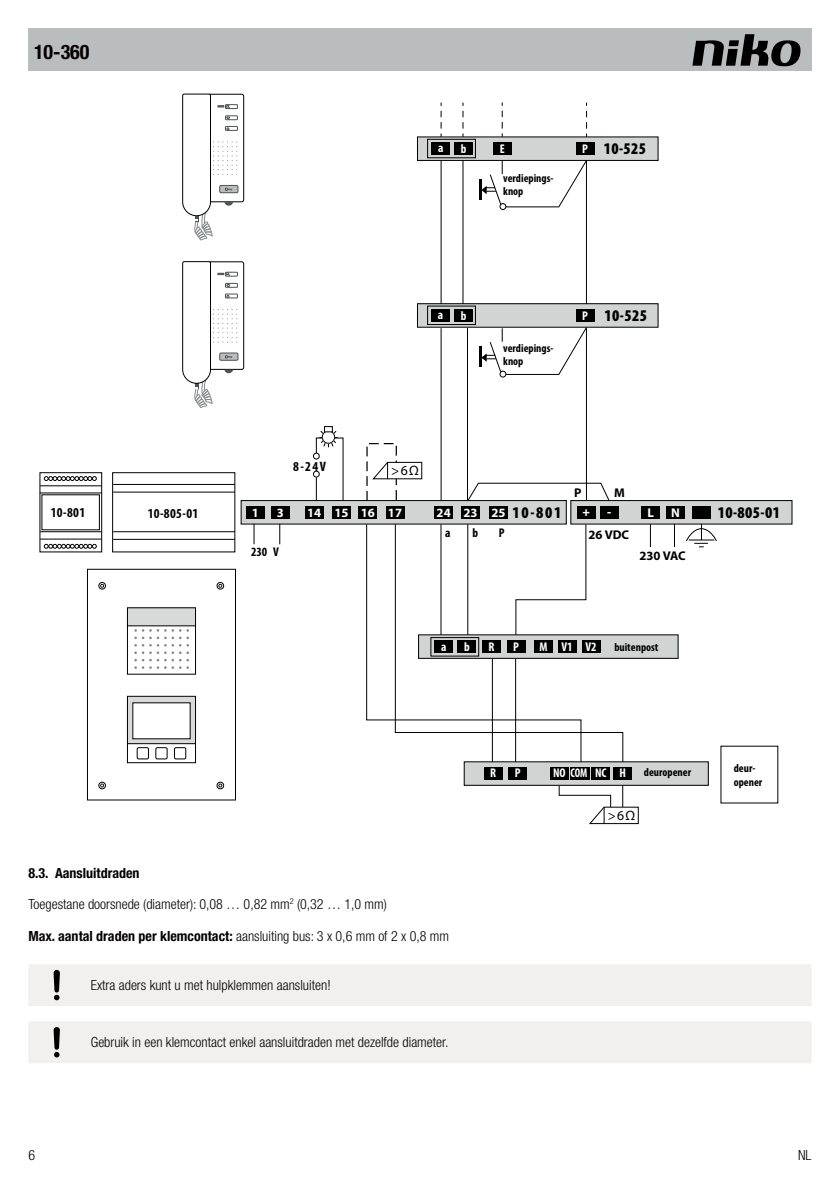
<style>
.page{position:relative;width:840px;height:1191px;background:#fff}
.page>*{position:absolute;margin:0;border:0;box-sizing:border-box;transform-origin:0 0}
.t1{font:700 condensed 20px "Helvetica Neue LT Pro";color:#040000}
.t2{font:900 condensed 16.4px "Myriad Pro";letter-spacing:.025em;color:#000}
.t3{font:300 condensed 14px/30.8px "Helvetica Neue LT Pro";color:#040000}
.t4{font:700 condensed 14px "Helvetica Neue LT Pro";color:#040000}
.t5{font:700 condensed 13.6px "Myriad Pro";letter-spacing:.025em;color:#000}
.t6{font:13.6px "Myriad Pro";color:#000}
.t7{font:700 condensed 12.6px "Myriad Pro";color:#fff}
.t8{font:700 12.6px "Myriad Pro";color:#fff}
.t9{font:700 12.6px "Myriad Pro";color:#000}
.t10{font:700 condensed 12.6px "Myriad Pro";color:#000}
.t11{font:900 12.6px "Myriad Pro";color:#fff}
.t12{font:700 condensed 11.6px/13.2px "Myriad Pro";color:#000}
.s1{font-weight:700;font-size:12.6px;color:#fff}
.s2{font-weight:700}
.s3{font-weight:300}
</style>
<div class="page">
<div style="left:28px;top:28px;width:783px;height:43px;background:#babdbd"></div>
<svg style="left:692px;top:34px;width:108px;height:32px"></svg>
<svg style="left:182px;top:93px;width:62px;height:148px"></svg>
<svg style="left:182px;top:261px;width:62px;height:147px"></svg>
<div style="left:417px;top:137px;width:240px;height:23px;background:#d1d4d3"></div>
<div style="left:417px;top:137px;width:241px;height:24px;border:1px solid #000"></div>
<div style="left:431px;top:142px;width:18px;height:13px;background:#000"></div>
<div style="left:454px;top:142px;width:18px;height:13px;background:#000"></div>
<div style="left:493px;top:142px;width:18px;height:13px;background:#000"></div>
<div style="left:576px;top:142px;width:18px;height:13px;background:#000"></div>
<div style="left:427px;top:139px;width:48px;height:19px;border:1px solid #000"></div>
<div style="left:417px;top:304px;width:240px;height:23px;background:#d1d4d3"></div>
<div style="left:417px;top:303px;width:241px;height:24px;border:1px solid #000"></div>
<div style="left:418px;top:635px;width:259px;height:23px;background:#d1d4d3"></div>
<div style="left:464px;top:762px;width:244px;height:23px;background:#d1d4d3"></div>
<div style="left:241px;top:500px;width:325px;height:24px;background:#d1d4d3"></div>
<div style="left:241px;top:500px;width:325px;height:24px;border:1px solid #000"></div>
<div style="left:570px;top:500px;width:221px;height:24px;background:#d1d4d3"></div>
<div style="left:570px;top:500px;width:221px;height:24px;border:1px solid #000"></div>
<div style="left:431px;top:309px;width:18px;height:13px;background:#000"></div>
<div style="left:454px;top:309px;width:18px;height:13px;background:#000"></div>
<div style="left:246px;top:506px;width:18px;height:13px;background:#000"></div>
<div style="left:271px;top:506px;width:18px;height:13px;background:#000"></div>
<div style="left:305px;top:506px;width:18px;height:13px;background:#000"></div>
<div style="left:332px;top:506px;width:18px;height:13px;background:#000"></div>
<div style="left:359px;top:506px;width:18px;height:13px;background:#000"></div>
<div style="left:386px;top:506px;width:18px;height:13px;background:#000"></div>
<div style="left:434px;top:506px;width:18px;height:13px;background:#000"></div>
<div style="left:461px;top:506px;width:18px;height:13px;background:#000"></div>
<div style="left:489px;top:506px;width:18px;height:13px;background:#000"></div>
<div style="left:641px;top:506px;width:18px;height:13px;background:#000"></div>
<div style="left:666px;top:506px;width:18px;height:13px;background:#000"></div>
<div style="left:691px;top:506px;width:18px;height:13px;background:#000"></div>
<div style="left:576px;top:506px;width:18px;height:13px;background:#000"></div>
<div style="left:600px;top:506px;width:18px;height:13px;background:#000"></div>
<div style="left:576px;top:309px;width:18px;height:13px;background:#000"></div>
<div style="left:427px;top:306px;width:48px;height:19px;border:1px solid #000"></div>
<div style="left:591px;top:766px;width:18px;height:13px;background:#000"></div>
<div style="left:613px;top:766px;width:18px;height:13px;background:#000"></div>
<div style="left:569px;top:766px;width:20px;height:13px;background:#000"></div>
<div style="left:581px;top:640px;width:18px;height:13px;background:#000"></div>
<div style="left:499px;top:203px;width:7px;height:7px;border:1px solid #000;border-radius:50%"></div>
<hr style="left:479px;top:179px;width:2px;height:20px;background:#000">
<div style="left:499px;top:371px;width:7px;height:6px;border:1px solid #000;border-radius:50%"></div>
<hr style="left:479px;top:347px;width:2px;height:20px;background:#000">
<hr style="left:440px;top:160px;width:1px;height:144px;background:#000">
<hr style="left:462px;top:160px;width:1px;height:144px;background:#000">
<hr style="left:585px;top:160px;width:1px;height:144px;background:#000">
<svg style="left:481px;top:159px;width:106px;height:49px"></svg>
<hr style="left:440px;top:328px;width:1px;height:172px;background:#000">
<hr style="left:467px;top:328px;width:1px;height:172px;background:#000">
<hr style="left:585px;top:328px;width:1px;height:172px;background:#000">
<svg style="left:481px;top:326px;width:106px;height:49px"></svg>
<svg style="left:440px;top:103px;width:1px;height:34px"></svg>
<svg style="left:462px;top:103px;width:1px;height:34px"></svg>
<svg style="left:501px;top:102px;width:1px;height:35px"></svg>
<div style="left:324px;top:426px;width:8px;height:6px;border:1px solid #000"></div>
<svg style="left:313px;top:430px;width:30px;height:71px"></svg>
<svg style="left:365px;top:443px;width:57px;height:59px"></svg>
<svg style="left:586px;top:784px;width:52px;height:40px"></svg>
<div style="left:112px;top:472px;width:123px;height:80px;border:1px solid #000"></div>
<div style="left:39px;top:472px;width:63px;height:80px;border:1px solid #000"></div>
<hr style="left:113px;top:484px;width:122px;height:1px;background:#000">
<hr style="left:113px;top:492px;width:122px;height:1px;background:#000">
<hr style="left:40px;top:485px;width:61px;height:1px;background:#000">
<hr style="left:40px;top:531px;width:61px;height:1px;background:#000">
<hr style="left:40px;top:538px;width:61px;height:1px;background:#000">
<svg style="left:44px;top:476px;width:53px;height:5px"></svg>
<svg style="left:44px;top:544px;width:43px;height:4px"></svg>
<svg style="left:39px;top:492px;width:64px;height:38px"></svg>
<svg style="left:466px;top:482px;width:143px;height:19px"></svg>
<svg style="left:649px;top:524px;width:1px;height:23px"></svg>
<svg style="left:685px;top:524px;width:31px;height:23px"></svg>
<svg style="left:87px;top:523px;width:499px;height:277px"></svg>
<svg style="left:127px;top:607px;width:69px;height:156px"></svg>
<div style="left:98px;top:582px;width:8px;height:7px;border:1px solid #000;border-radius:50%"></div>
<svg style="left:100px;top:584px;width:4px;height:3px"></svg>
<div style="left:216px;top:582px;width:8px;height:7px;border:1px solid #000;border-radius:50%"></div>
<svg style="left:218px;top:584px;width:4px;height:3px"></svg>
<div style="left:98px;top:782px;width:8px;height:7px;border:1px solid #000;border-radius:50%"></div>
<svg style="left:100px;top:783px;width:4px;height:4px"></svg>
<div style="left:216px;top:782px;width:8px;height:7px;border:1px solid #000;border-radius:50%"></div>
<svg style="left:218px;top:783px;width:4px;height:4px"></svg>
<div style="left:28px;top:964px;width:783px;height:42px;background:#f1f0ef"></div>
<div style="left:28px;top:1022px;width:783px;height:41px;background:#f1f0ef"></div>
<h1 class="t1" style="left:34px;top:45px;width:57px">10-360</h1>
<p class="t5" style="left:51px;top:507px;width:36px">10-801</p>
<p class="t5" style="left:148px;top:508px;width:52px">10-805-01</p>
<p class="t7" style="left:438px;top:143px;width:7px">a</p>
<p class="t7" style="left:460px;top:144px;width:7px">b</p>
<p class="t7" style="left:499px;top:144px;width:6px">E</p>
<p class="t2" style="left:582px;top:139px;width:65px"><span class="s1">P</span> 10-525</p>
<p class="t12" style="left:503px;top:173px;width:52px">verdiepings&shy;knop</p>
<p class="t7" style="left:437px;top:310px;width:7px">a</p>
<p class="t7" style="left:460px;top:311px;width:7px">b</p>
<p class="t12" style="left:503px;top:343px;width:52px">verdiepings&shy;knop</p>
<p class="t7" style="left:582px;top:311px;width:7px">P</p>
<p class="t2" style="left:604px;top:306px;width:44px">10-525</p>
<p class="t5" style="left:293px;top:461px;width:34px">8-24V</p>
<p class="t6" style="left:391px;top:462px;width:29px">&gt;6Ω</p>
<p class="t9" style="left:574px;top:485px;width:9px">P</p>
<p class="t9" style="left:613px;top:485px;width:12px">M</p>
<p class="t8" style="left:252px;top:505px;width:9px">1</p>
<p class="t8" style="left:276px;top:505px;width:9px">3</p>
<p class="t8" style="left:307px;top:505px;width:96px">14 15 16 17</p>
<p class="t8" style="left:436px;top:505px;width:70px">24 23 25</p>
<p class="t2" style="left:512px;top:503px;width:50px">10-801</p>
<p class="t2" style="left:717px;top:502px;width:64px">10-805-01</p>
<p class="t11" style="left:582px;top:504px;width:9px">+</p>
<p class="t11" style="left:607px;top:504px;width:6px">-</p>
<p class="t8" style="left:647px;top:505px;width:8px">L</p>
<p class="t8" style="left:670px;top:505px;width:10px">N</p>
<p class="t10" style="left:251px;top:547px;width:29px">230 V</p>
<p class="t10" style="left:445px;top:528px;width:7px">a</p>
<p class="t10" style="left:472px;top:528px;width:7px">b</p>
<p class="t10" style="left:498px;top:528px;width:7px">P</p>
<p class="t9" style="left:588px;top:527px;width:42px">26 VDC</p>
<p class="t9" style="left:639px;top:548px;width:48px">230 VAC</p>
<p class="t7" style="left:441px;top:641px;width:7px">a</p>
<p class="t7" style="left:464px;top:642px;width:7px">b</p>
<p class="t7" style="left:488px;top:642px;width:7px">R</p>
<p class="t7" style="left:513px;top:642px;width:7px">P</p>
<p class="t7" style="left:539px;top:642px;width:58px">M V1 V2</p>
<p class="t12" style="left:614px;top:641px;width:46px">buitenpost</p>
<p class="t7" style="left:489px;top:768px;width:7px">R</p>
<p class="t7" style="left:514px;top:768px;width:7px">P</p>
<p class="t7" style="left:552px;top:768px;width:74px">NO COM NC H</p>
<p class="t6" style="left:607px;top:807px;width:29px">&gt;6Ω</p>
<p class="t12" style="left:643px;top:767px;width:49px">deuropener</p>
<p class="t12" style="left:733px;top:762px;width:30px;line-height:13.8px">deur&shy;opener</p>
<p class="t3" style="left:28px;top:859px;width:360px"><span class="s2">8.3. Aansluitdraden<br></span>Toegestane doorsnede (diameter): 0,08 … 0,82 mm<sup>2</sup> (0,32 … 1,0 mm)</p>
<p class="t4" style="left:28px;top:930px;width:422px">Max. aantal draden per klemcontact: <span class="s3">aansluiting bus: 3 x 0,6 mm of 2 x 0,8 mm</span></p>
<p class="t3" style="left:91px;top:971px;width:241px">Extra aders kunt u met hulpklemmen aansluiten!</p>
<p class="t3" style="left:91px;top:1028px;width:359px">Gebruik in een klemcontact enkel aansluitdraden met dezelfde diameter.</p>
<p class="t3" style="left:28px;top:1141px;width:8px">6</p>
<p class="t3" style="left:797px;top:1141px;width:15px">NL</p>
</div>
